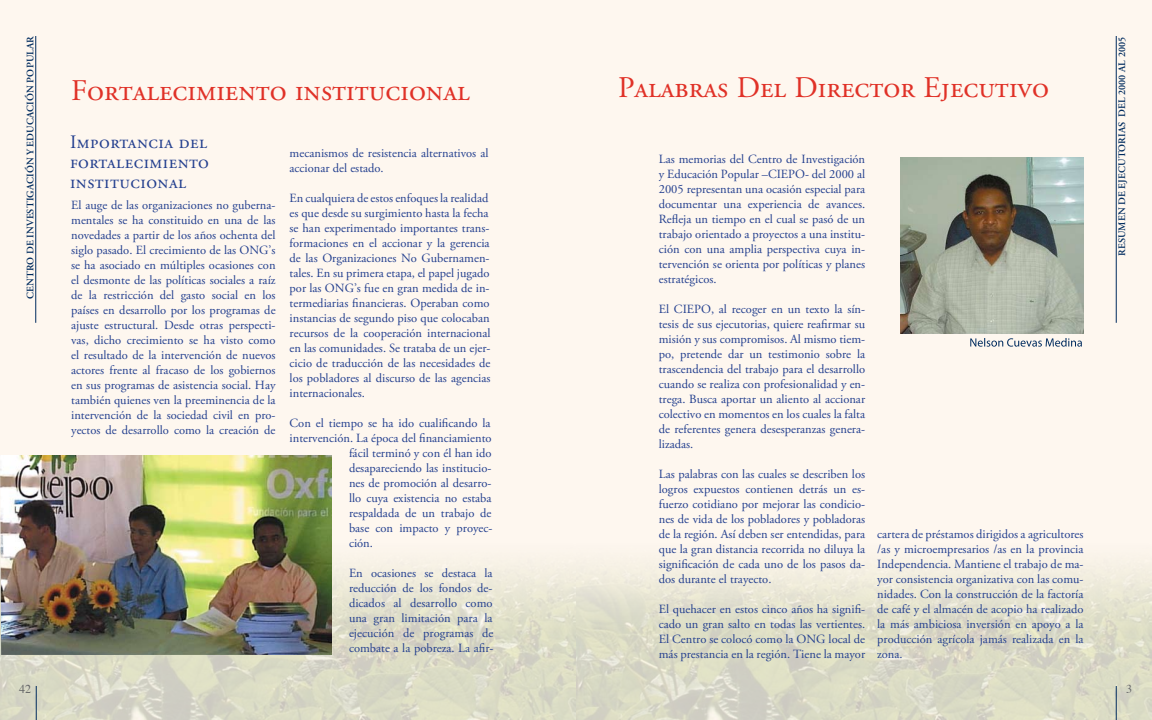
<style>
.page{position:relative;width:1152px;height:720px;background:#fef7ef}
.page>*{position:absolute;margin:0;border:0;box-sizing:border-box;transform-origin:0 0}
.t1{font:30px "Adobe Garamond Pro";color:#e03127}
.t2{font:19px/20px "Adobe Garamond Pro";letter-spacing:.025em;color:#24408f;text-align:justify}
.t3{font:12.5px/15px "Adobe Garamond Pro";color:#24408f;text-align:justify}
.t4{font:12px "Times";color:#636466}
.t5{font:600 10px "Adobe Garamond Pro";letter-spacing:.015em;color:#002b5e}
</style>
<div class="page">
<img style="left:0;top:288px;width:1152px;height:432px">
<hr style="left:36px;top:36px;width:1px;height:287px;background:#002b5e">
<hr style="left:36px;top:686px;width:1px;height:34px;background:#002b5e">
<hr style="left:1116px;top:686px;width:1px;height:34px;background:#002b5e">
<hr style="left:1116px;top:36px;width:1px;height:287px;background:#002b5e">
<img style="left:900px;top:157px;width:183px;height:177px">
<svg style="left:970px;top:338px;width:112px;height:9px"></svg>
<img style="left:0;top:455px;width:332px;height:200px">
<p class="t5" style="left:25px;top:299px;width:265px;rotate:-90deg">CENTRO DE INVESTIGACIÓN Y EDUCACIÓN POPULAR</p>
<p class="t5" style="left:1116px;top:256px;width:221px;rotate:-90deg">Resumen de ejecutorias del 2000 al 2005</p>
<h1 class="t1" style="left:71px;top:72px;width:400px">Fortalecimiento institucional</h1>
<h1 class="t1" style="left:618px;top:69px;width:433px">Palabras Del Director Ejecutivo</h1>
<h2 class="t2" style="left:70px;top:132px;width:141px">Importancia del fortalecimiento institucional</h2>
<p class="t3" style="left:290px;top:146px;width:200px">mecanismos de resistencia alternativos al accionar del estado.</p>
<p class="t3" style="left:290px;top:191px;width:203px;text-align:left">En cualquiera de estos enfoques la realidad es que desde su surgimiento hasta la fecha se han experimentado importantes trans&shy;formaciones en el accionar y la gerencia de las Organizaciones No Gubernamen&shy;tales. En su primera etapa, el papel jugado por las ONG’s fue en gran medida de in&shy;termediarias financieras. Operaban como instancias de segundo piso que colocaban recursos de la cooperación internacional en las comunidades. Se trataba de un ejer&shy;cicio de traducción de las necesidades de los pobladores al discurso de las agencias internacionales.</p>
<p class="t3" style="left:290px;top:416px;width:203px">Con el tiempo se ha ido cualificando la</p>
<p class="t3" style="left:290px;top:431px;width:204px">intervención. La época del financiamiento</p>
<p class="t3" style="left:349px;top:446px;width:144px">fácil terminó y con él han ido</p>
<p class="t3" style="left:349px;top:461px;width:144px">desapareciendo las institucio-</p>
<p class="t3" style="left:349px;top:476px;width:144px">nes de promoción al desarro-</p>
<p class="t3" style="left:349px;top:491px;width:144px">llo cuya existencia no estaba</p>
<p class="t3" style="left:349px;top:506px;width:144px">respaldada de un trabajo de</p>
<p class="t3" style="left:349px;top:521px;width:145px">base con impacto y proyec-</p>
<p class="t3" style="left:349px;top:536px;width:25px">ción.</p>
<p class="t3" style="left:349px;top:566px;width:146px">En ocasiones se destaca la reducción de los fondos de&shy;dicados al desarrollo como una gran limitación para la ejecución de programas de combate a la pobreza. La afir-</p>
<p class="t3" style="left:659px;top:152px;width:208px">Las memorias del Centro de Investigación y Educación Popular –CIEPO- del 2000 al 2005 representan una ocasión especial para documentar una experiencia de avances.<br>Refleja un tiempo en el cual se pasó de un trabajo orientado a proyectos a una institu&shy;ción con una amplia perspectiva cuya in&shy;tervención se orienta por políticas y planes estratégicos.</p>
<p class="t3" style="left:659px;top:302px;width:208px">El CIEPO, al recoger en un texto la sín&shy;tesis de sus ejecutorias, quiere reafirmar su misión y sus compromisos. Al mismo tiem&shy;po, pretende dar un testimonio sobre la trascendencia del trabajo para el desarrollo cuando se realiza con profesionalidad y en&shy;trega. Busca aportar un aliento al accionar colectivo en momentos en los cuales la falta de referentes genera desesperanzas genera&shy;lizadas.</p>
<p class="t3" style="left:659px;top:467px;width:208px">Las palabras con las cuales se describen los logros expuestos contienen detrás un es&shy;fuerzo cotidiano por mejorar las condicio&shy;nes de vida de los pobladores y pobladoras de la región. Así deben ser entendidas, para que la gran distancia recorrida no diluya la significación de cada uno de los pasos da&shy;dos durante el trayecto.</p>
<p class="t3" style="left:659px;top:602px;width:208px">El quehacer en estos cinco años ha signifi&shy;cado un gran salto en todas las vertientes.<br>El Centro se colocó como la ONG local de más prestancia en la región. Tiene la mayor</p>
<p class="t3" style="left:71px;top:198px;width:206px">El auge de las organizaciones no guberna&shy;mentales se ha constituido en una de las novedades a partir de los años ochenta del siglo pasado. El crecimiento de las ONG’s se ha asociado en múltiples ocasiones con el desmonte de las políticas sociales a raíz de la restricción del gasto social en los países en desarrollo por los programas de ajuste estructural. Desde otras perspecti&shy;vas, dicho crecimiento se ha visto como el resultado de la intervención de nuevos actores frente al fracaso de los gobiernos en sus programas de asistencia social. Hay también quienes ven la preeminencia de la intervención de la sociedad civil en pro&shy;yectos de desarrollo como la creación de</p>
<p class="t3" style="left:877px;top:527px;width:208px">cartera de préstamos dirigidos a agricultores /as y microempresarios /as en la provincia Independencia. Mantiene el trabajo de ma&shy;yor consistencia organizativa con las comu&shy;nidades. Con la construcción de la factoría de café y el almacén de acopio ha realizado la más ambiciosa inversión en apoyo a la producción agrícola jamás realizada en la zona.</p>
<p class="t4" style="left:19px;top:678px;width:13px">42</p>
<p class="t4" style="left:1126px;top:678px;width:7px">3</p>
</div>
